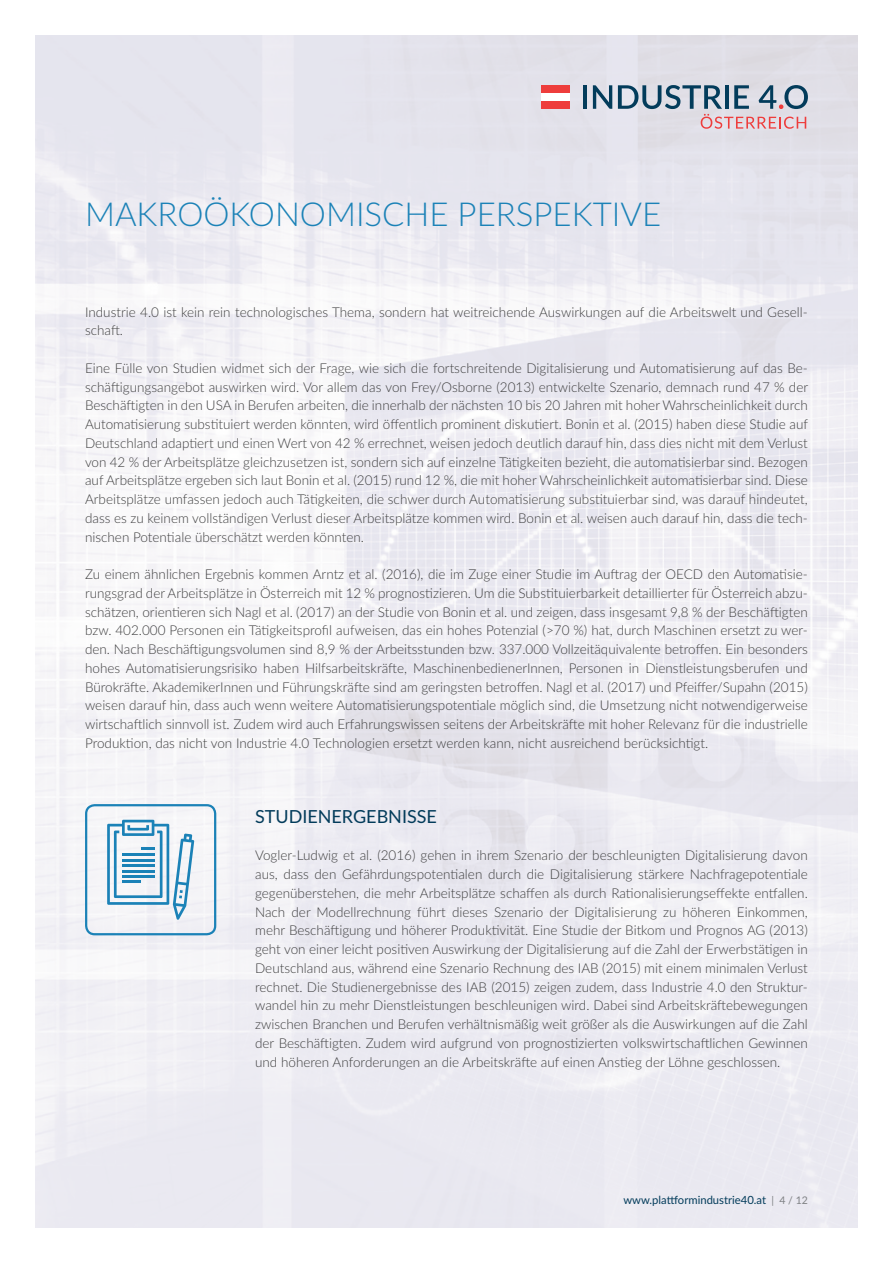
<style>
.page{position:relative;width:893px;height:1263px;background:#fff}
.page>*{position:absolute;margin:0;border:0;box-sizing:border-box;transform-origin:0 0}
.t1{font:300 33px "Lato";color:#1b82b7}
.t2{font:18px "Lato";color:#033c5b}
.t3{font:300 13.5px/18.8px "Lato";color:#3e3e3f;text-align:justify}
.t4{font:11.25px "Lato";color:#033c5b}
.s1{font-size:10.5px;color:#808285}
</style>
<div class="page">
<img style="left:35px;top:35px;width:823px;height:1193px">
<hr style="left:583px;top:85px;width:4px;height:24px;background:#033c5b">
<svg style="left:593px;top:85px;width:19px;height:24px"></svg>
<svg style="left:618px;top:85px;width:190px;height:44px;background:#b6b7c3"></svg>
<div style="left:542px;top:86px;width:28px;height:7px;background:#ee3d3c"></div>
<div style="left:542px;top:101px;width:28px;height:8px;background:#ee3d3c"></div>
<div style="left:542px;top:93px;width:28px;height:8px;background:#fff"></div>
<div style="left:85px;top:804px;width:131px;height:131px;border:2px solid #1b82b7;border-radius:9px"></div>
<svg style="left:107px;top:820px;width:87px;height:100px"></svg>
<hr style="left:122px;top:853px;width:32px;height:3px;background:#1b82b7">
<hr style="left:122px;top:859px;width:32px;height:2px;background:#1b82b7">
<hr style="left:122px;top:864px;width:32px;height:3px;background:#1b82b7">
<hr style="left:122px;top:870px;width:32px;height:2px;background:#1b82b7">
<hr style="left:122px;top:875px;width:32px;height:3px;background:#1b82b7">
<hr style="left:122px;top:880px;width:19px;height:3px;background:#1b82b7">
<h1 class="t1" style="left:85px;top:192px;width:578px">MAKRoÖKoNoMISCHE PERSPEKTIVE</h1>
<p class="t3" style="left:85px;top:302px;width:724px">Industrie 4.0 ist kein rein technologisches Thema, sondern hat weitreichende Auswirkungen auf die Arbeitswelt und Gesell&shy;schaft.</p>
<p class="t3" style="left:85px;top:358px;width:725px">Eine Fülle von Studien widmet sich der Frage, wie sich die fortschreitende Digitalisierung und Automatisierung auf das Be&shy;schäftigungsangebot auswirken wird. Vor allem das von Frey/osborne (2013) entwickelte Szenario, demnach rund 47 % der Beschäftigten in den USA in Berufen arbeiten, die innerhalb der nächsten 10 bis 20 Jahren mit hoher Wahrscheinlichkeit durch Automatisierung substituiert werden könnten, wird öffentlich prominent diskutiert. Bonin et al. (2015) haben diese Studie auf Deutschland adaptiert und einen Wert von 42 % errechnet, weisen jedoch deutlich darauf hin, dass dies nicht mit dem Verlust von 42 % der Arbeitsplätze gleichzusetzen ist, sondern sich auf einzelne Tätigkeiten bezieht, die automatisierbar sind. Bezogen auf Arbeitsplätze ergeben sich laut Bonin et al. (2015) rund 12 %, die mit hoher Wahrscheinlichkeit automatisierbar sind. Diese Arbeitsplätze umfassen jedoch auch Tätigkeiten, die schwer durch Automatisierung substituierbar sind, was darauf hindeutet, dass es zu keinem vollständigen Verlust dieser Arbeitsplätze kommen wird. Bonin et al. weisen auch darauf hin, dass die tech&shy;nischen Potentiale überschätzt werden könnten.</p>
<p class="t3" style="left:85px;top:564px;width:724px">Zu einem ähnlichen Ergebnis kommen Arntz et al. (2016), die im Zuge einer Studie im Auftrag der oECD den Automatisie&shy;rungsgrad der Arbeitsplätze in Österreich mit 12 % prognostizieren. Um die Substituierbarkeit detaillierter für Österreich abzu&shy;schätzen, orientieren sich Nagl et al. (2017) an der Studie von Bonin et al. und zeigen, dass insgesamt 9,8 % der Beschäftigten bzw. 402.000 Personen ein Tätigkeitsprofil aufweisen, das ein hohes Potenzial (&gt;70 %) hat, durch Maschinen ersetzt zu wer&shy;den. Nach Beschäftigungsvolumen sind 8,9 % der Arbeitsstunden bzw. 337.000 Vollzeitäquivalente betroffen. Ein besonders hohes Automatisierungsrisiko haben Hilfsarbeitskräfte, MaschinenbedienerInnen, Personen in Dienstleistungsberufen und Bürokräfte. AkademikerInnen und Führungskräfte sind am geringsten betroffen. Nagl et al. (2017) und Pfeiffer/Supahn (2015) weisen darauf hin, dass auch wenn weitere Automatisierungspotentiale möglich sind, die Umsetzung nicht notwendigerweise wirtschaftlich sinnvoll ist. Zudem wird auch Erfahrungswissen seitens der Arbeitskräfte mit hoher Relevanz für die industrielle Produktion, das nicht von Industrie 4.0 Technologien ersetzt werden kann, nicht ausreichend berücksichtigt.</p>
<h2 class="t2" style="left:255px;top:809px;width:183px">studienergebnisse</h2>
<p class="t3" style="left:255px;top:846px;width:554px">Vogler-Ludwig et al. (2016) gehen in ihrem Szenario der beschleunigten Digitalisierung davon aus, dass den Gefährdungspotentialen durch die Digitalisierung stärkere Nachfragepotentiale gegenüberstehen, die mehr Arbeitsplätze schaffen als durch Rationalisierungseffekte entfallen.<br>Nach der Modellrechnung führt dieses Szenario der Digitalisierung zu höheren Einkommen, mehr Beschäftigung und höherer Produktivität. Eine Studie der Bitkom und Prognos AG (2013) geht von einer leicht positiven Auswirkung der Digitalisierung auf die Zahl der Erwerbstätigen in Deutschland aus, während eine Szenario Rechnung des IAB (2015) mit einem minimalen Verlust rechnet. Die Studienergebnisse des IAB (2015) zeigen zudem, dass Industrie 4.0 den Struktur&shy;wandel hin zu mehr Dienstleistungen beschleunigen wird. Dabei sind Arbeitskräftebewegungen zwischen Branchen und Berufen verhältnismäßig weit größer als die Auswirkungen auf die Zahl der Beschäftigten. Zudem wird aufgrund von prognostizierten volkswirtschaftlichen Gewinnen und höheren Anforderungen an die Arbeitskräfte auf einen Anstieg der Löhne geschlossen.</p>
<p class="t4" style="left:623px;top:1192px;width:186px">www.plattformindustrie40.at <span class="s1">| 4 / 12</span></p>
</div>
